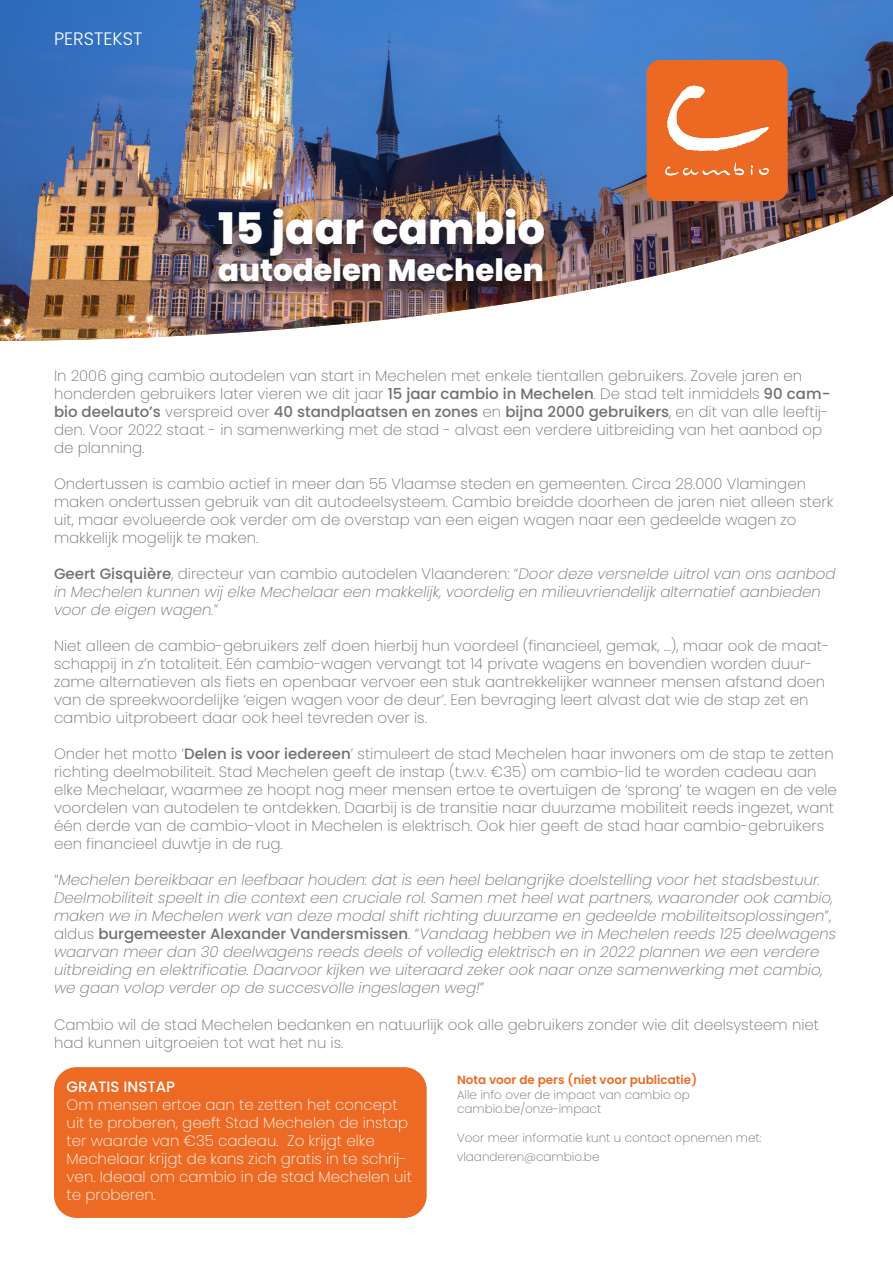
<style>
.page{position:relative;width:893px;height:1263px;background:#fff}
.page>*{position:absolute;margin:0;border:0;box-sizing:border-box;transform-origin:0 0}
.t1{font:800 43.5px "Poppins";color:#fff}
.t2{font:800 30.75px "Poppins";color:#fff}
.t3{font:300 18px "Poppins";color:#fff}
.t4{font:200 15px/18px "Poppins";color:#6f7070}
.t5{font:italic 200 15px/18px "Poppins";color:#6f7070}
.t6{font:200 15px/18px "Poppins";color:#fff}
.t7{font:500 15px "Poppins";color:#fff}
.t8{font:200 12px/14.4px "Poppins";color:#6f7070}
.s1{font-weight:500}
.s2{font-weight:500;font-style:normal}
.s3{font-style:normal}
.s4{font-weight:600;color:#ec6a23}
</style>
<div class="page">
<img style="left:0;top:0;width:893px;height:341px">
<div style="left:646px;top:60px;width:142px;height:141px;background:#ec6923;border-radius:14px"></div>
<svg style="left:667px;top:86px;width:102px;height:65px"></svg>
<svg style="left:665px;top:163px;width:104px;height:12px"></svg>
<div style="left:209px;top:209px;width:341px;height:88px;background:#231f20;opacity:.75"></div>
<div style="left:54px;top:1067px;width:373px;height:151px;background:#ec6a23;border-radius:22px"></div>
<p class="t3" style="left:54px;top:28px;width:90px">PERSTEKST</p>
<p class="t1" style="left:218px;top:204px;width:328px">15 jaar cambio</p>
<p class="t2" style="left:218px;top:252px;width:327px">autodelen Mechelen</p>
<p class="t4" style="left:54px;top:367px;width:778px">In 2006 ging cambio autodelen van start in Mechelen met enkele tientallen gebruikers. Zovele jaren en honderden gebruikers later vieren we dit jaar <span class="s1">15 jaar cambio in Mechelen</span>. De stad telt inmiddels <span class="s1">90 cam&shy;bio deelauto’s</span> verspreid over <span class="s1">40 standplaatsen en zones</span> en <span class="s1">bijna 2000 gebruikers</span>, en dit van alle leeftij&shy;den. Voor 2022 staat - in samenwerking met de stad - alvast een verdere uitbreiding van het aanbod op de planning.</p>
<p class="t4" style="left:54px;top:475px;width:781px">Ondertussen is cambio actief in meer dan 55 Vlaamse steden en gemeenten. Circa 28.000 Vlamingen maken ondertussen gebruik van dit autodeelsysteem. Cambio breidde doorheen de jaren niet alleen sterk uit, maar evolueerde ook verder om de overstap van een eigen wagen naar een gedeelde wagen zo makkelijk mogelijk te maken.</p>
<p class="t5" style="left:54px;top:565px;width:783px"><span class="s2">Geert Gisquière</span><span class="s3">, directeur van cambio autodelen Vlaanderen: “</span>Door deze versnelde uitrol van ons aanbod in Mechelen kunnen wij elke Mechelaar een makkelijk, voordelig en milieuvriendelijk alternatief aanbieden voor de eigen wagen.<span class="s3">”</span></p>
<p class="t4" style="left:54px;top:637px;width:777px">Niet alleen de cambio-gebruikers zelf doen hierbij hun voordeel (financieel, gemak, …), maar ook de maat&shy;schappij in z’n totaliteit. Eén cambio-wagen vervangt tot 14 private wagens en bovendien worden duur&shy;zame alternatieven als fiets en openbaar vervoer een stuk aantrekkelijker wanneer mensen afstand doen van de spreekwoordelijke ‘eigen wagen voor de deur’. Een bevraging leert alvast dat wie de stap zet en cambio uitprobeert daar ook heel tevreden over is.</p>
<p class="t4" style="left:54px;top:745px;width:784px">Onder het motto ‘<span class="s1">Delen is voor iedereen</span>’ stimuleert de stad Mechelen haar inwoners om de stap te zetten richting deelmobiliteit. Stad Mechelen geeft de instap (t.w.v. €35) om cambio-lid te worden cadeau aan elke Mechelaar, waarmee ze hoopt nog meer mensen ertoe te overtuigen de ‘sprong’ te wagen en de vele voordelen van autodelen te ontdekken. Daarbij is de transitie naar duurzame mobiliteit reeds ingezet, want één derde van de cambio-vloot in Mechelen is elektrisch. Ook hier geeft de stad haar cambio-gebruikers een financieel duwtje in de rug.</p>
<p class="t5" style="left:54px;top:871px;width:784px"><span class="s3">“</span>Mechelen bereikbaar en leefbaar houden: dat is een heel belangrijke doelstelling voor het stadsbestuur.<br>Deelmobiliteit speelt in die context een cruciale rol. Samen met heel wat partners, waaronder ook cambio, maken we in Mechelen werk van deze modal shift richting duurzame en gedeelde mobiliteitsoplossingen<span class="s3">”, aldus</span> <span class="s2">burgemeester Alexander Vandersmissen</span><span class="s3">. “</span>Vandaag hebben we in Mechelen reeds 125 deelwagens waarvan meer dan 30 deelwagens reeds deels of volledig elektrisch en in 2022 plannen we een verdere uitbreiding en elektrificatie. Daarvoor kijken we uiteraard zeker ook naar onze samenwerking met cambio, we gaan volop verder op de succesvolle ingeslagen weg!<span class="s3">”</span></p>
<p class="t4" style="left:54px;top:1015px;width:767px">Cambio wil de stad Mechelen bedanken en natuurlijk ook alle gebruikers zonder wie dit deelsysteem niet had kunnen uitgroeien tot wat het nu is.</p>
<p class="t7" style="left:67px;top:1078px;width:110px">GRATIS INSTAP</p>
<p class="t6" style="left:67px;top:1096px;width:347px">Om mensen ertoe aan te zetten het concept uit te proberen, geeft Stad Mechelen de instap ter waarde van €35 cadeau. Zo krijgt elke Mechelaar krijgt de kans zich gratis in te schrij&shy;ven. Ideaal om cambio in de stad Mechelen uit te proberen.</p>
<p class="t8" style="left:457px;top:1073px;width:242px"><span class="s4">Nota voor de pers (niet voor publicatie)<br></span>Alle info over de impact van cambio op cambio.be/onze-impact</p>
<p class="t8" style="left:457px;top:1128px;width:306px;line-height:19.2px">Voor meer informatie kunt u contact opnemen met: vlaanderen@cambio.be</p>
</div>
